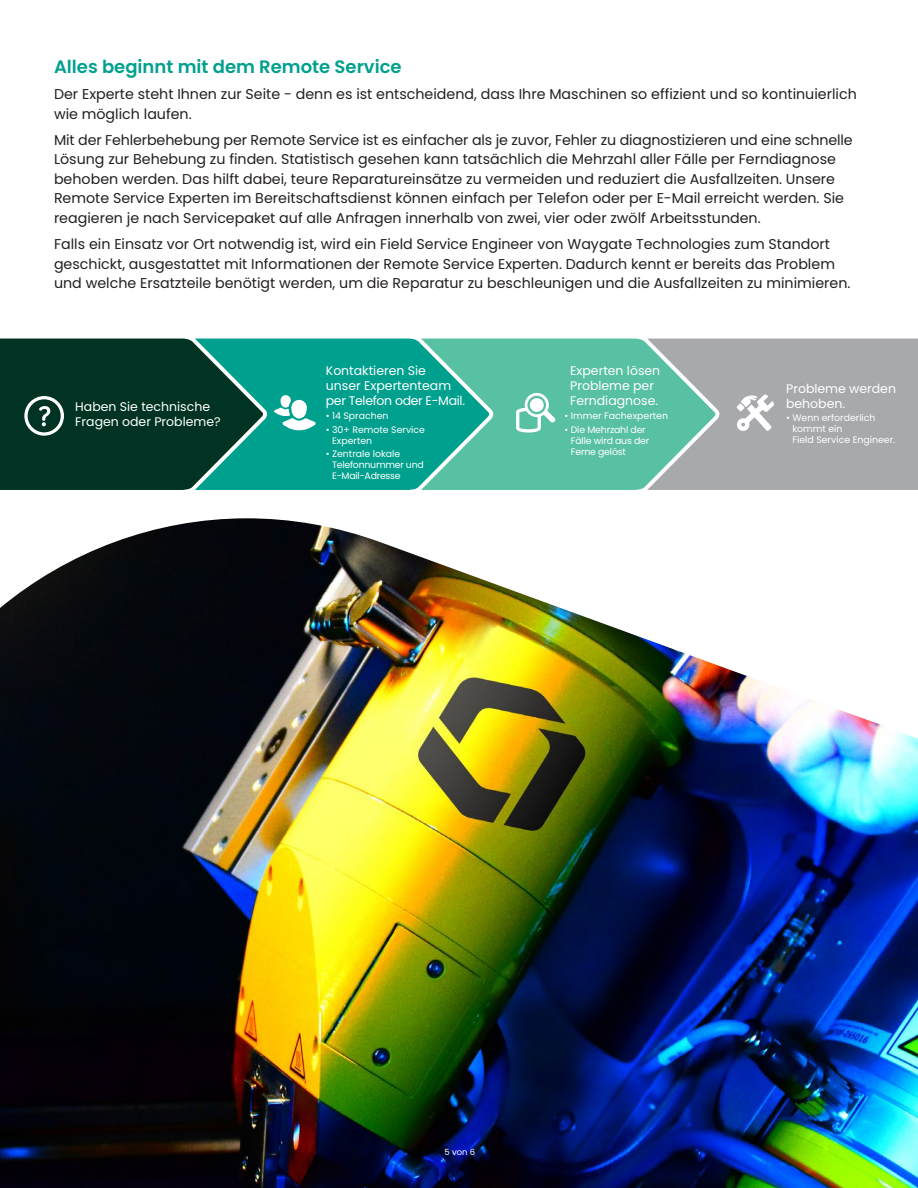
<style>
.page{position:relative;width:918px;height:1188px;background:#fff}
.page>*{position:absolute;margin:0;border:0;box-sizing:border-box;transform-origin:0 0}
.t1{font:600 18px "Poppins";color:#00a08f}
.t2{font:14.25px/19.5px "Poppins";color:#231f20}
.t3{font:12.45px/15px "Poppins";color:#fff}
.t4{font:9.3px/11.2px "Poppins";color:#fff}
.t5{font:9.3px/11.2px "Poppins";letter-spacing:-.025em;color:#fff}
.t6{font:9.3px/11.2px "Poppins";letter-spacing:-.02em;color:#fff}
.t7{font:8.55px "Poppins";color:#fff}
</style>
<div class="page">
<img style="left:0;top:518px;width:918px;height:670px">
<div style="left:722px;top:338px;width:196px;height:152px;background:#a8a9ad"></div>
<svg style="left:495px;top:338px;width:227px;height:152px;background:#6bbea7"></svg>
<svg style="left:316px;top:338px;width:179px;height:152px;background:#1aa996"></svg>
<svg style="left:736px;top:394px;width:38px;height:38px"></svg>
<svg style="left:0;top:338px;width:316px;height:152px;background:#0b5647"></svg>
<svg style="left:516px;top:393px;width:40px;height:40px"></svg>
<div style="left:530px;top:398px;width:14px;height:14px;background:#fff;border-radius:50%"></div>
<p class="t1" style="left:54px;top:56px;width:349px">Alles beginnt mit dem Remote Service</p>
<p class="t2" style="left:54px;top:84px;width:804px">Der Experte steht Ihnen zur Seite - denn es ist entscheidend, dass Ihre Maschinen so effizient und so kontinuierlich wie möglich laufen.</p>
<p class="t2" style="left:54px;top:130px;width:800px">Mit der Fehlerbehebung per Remote Service ist es einfacher als je zuvor, Fehler zu diagnostizieren und eine schnelle Lösung zur Behebung zu finden. Statistisch gesehen kann tatsächlich die Mehrzahl aller Fälle per Ferndiagnose behoben werden. Das hilft dabei, teure Reparatureinsätze zu vermeiden und reduziert die Ausfallzeiten. Unsere Remote Service Experten im Bereitschaftsdienst können einfach per Telefon oder per E-Mail erreicht werden. Sie reagieren je nach Servicepaket auf alle Anfragen innerhalb von zwei, vier oder zwölf Arbeitsstunden.</p>
<p class="t2" style="left:54px;top:234px;width:798px">Falls ein Einsatz vor Ort notwendig ist, wird ein Field Service Engineer von Waygate Technologies zum Standort geschickt, ausgestattet mit Informationen der Remote Service Experten. Dadurch kennt er bereits das Problem und welche Ersatzteile benötigt werden, um die Reparatur zu beschleunigen und die Ausfallzeiten zu minimieren.</p>
<p class="t3" style="left:75px;top:399px;width:147px">Haben Sie technische<br>Fragen oder Probleme?</p>
<p class="t3" style="left:326px;top:364px;width:141px">Kontaktieren Sie<br>unser Expertenteam per Telefon oder E-Mail.</p>
<p class="t4" style="left:326px;top:410px;width:64px">• 14 Sprachen</p>
<p class="t4" style="left:332px;top:424px;width:95px;text-indent:-6px">• 30+ Remote Service<br>Experten</p>
<p class="t5" style="left:332px;top:448px;width:93px;text-indent:-6px">• Zentrale lokale<br>Telefonnummer und<br>E-Mail-Adresse</p>
<p class="t3" style="left:570px;top:364px;width:92px">Experten lösen<br>Probleme per<br>Ferndiagnose.</p>
<p class="t4" style="left:565px;top:410px;width:105px">• Immer Fachexperten</p>
<p class="t6" style="left:571px;top:424px;width:80px;text-indent:-6px">• Die Mehrzahl der<br>Fälle wird aus der<br>Ferne gelöst</p>
<p class="t3" style="left:786px;top:381px;width:111px">Probleme werden behoben.</p>
<p class="t4" style="left:792px;top:412px;width:104px;text-indent:-6px">• Wenn erforderlich kommt ein<br>Field Service Engineer.</p>
<p class="t7" style="left:444px;top:1147px;width:32px">5 von 6</p>
</div>
